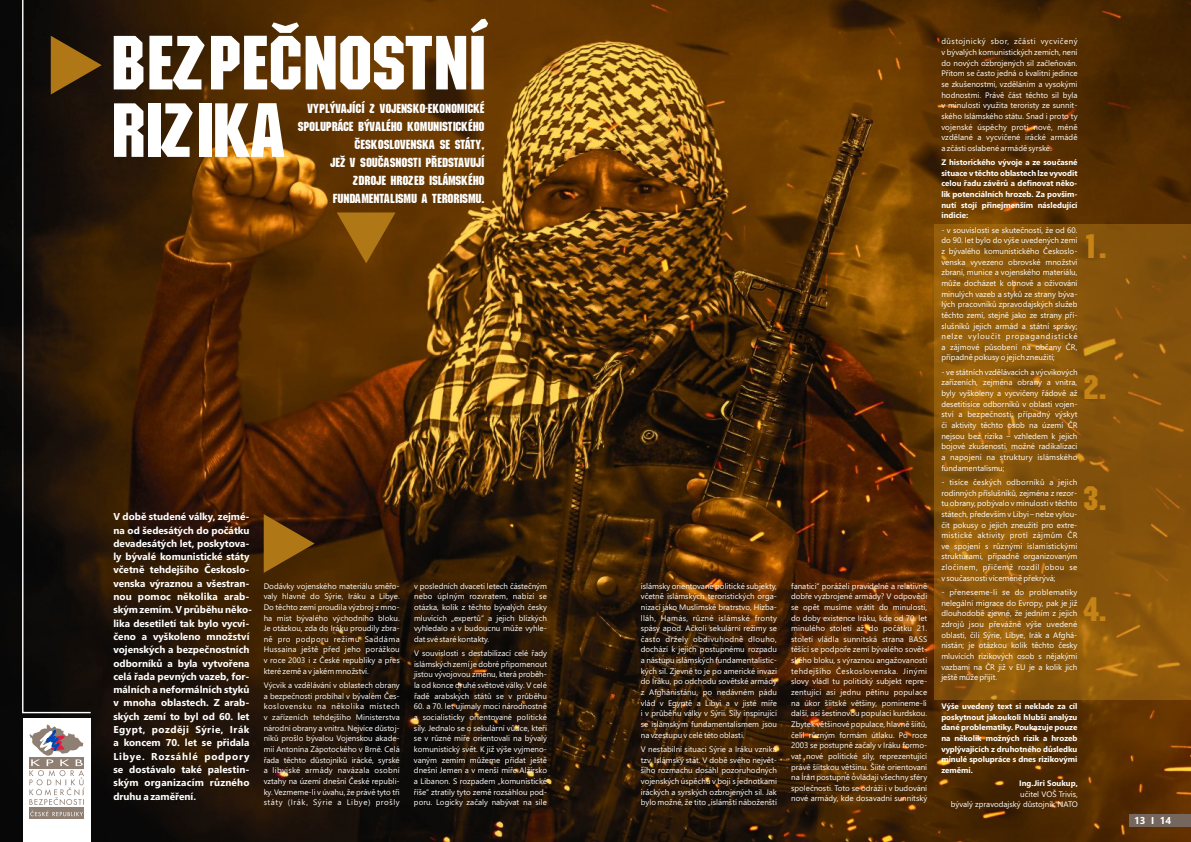
<style>
.page{position:relative;width:1191px;height:842px;background:#fff}
.page>*{position:absolute;margin:0;border:0;box-sizing:border-box;transform-origin:0 0}
.t1{font:74.7px/67.4px "Motor";color:#fff}
.t2{font:33.1px "Motor";color:#c58415}
.t3{font:12.8px/17.8px "Motor";color:#fff;text-align:right}
.t4{font:700 10px/13.3px "Segoe UI";color:#fff}
.t5{font:8px/10.6px "Segoe UI";color:#fff;text-align:justify}
.t6{font:700 8px/10.6px "Segoe UI";color:#fff;text-align:justify}
</style>
<div class="page">
<img style="left:0;top:0;width:1191px;height:842px">
<div style="left:934px;top:224px;width:257px;height:475px;background:#b07717;opacity:.5"></div>
<svg style="left:264px;top:514px;width:51px;height:59px"></svg>
<svg style="left:337px;top:212px;width:58px;height:51px"></svg>
<svg style="left:92px;top:36px;width:10px;height:59px"></svg>
<svg style="left:21px;top:0;width:71px;height:714px"></svg>
<div style="left:23px;top:718px;width:68px;height:124px;background:#fff"></div>
<div style="left:29px;top:807px;width:55px;height:12px;background:#8e7f72"></div>
<svg style="left:16px;top:724px;width:69px;height:92px"></svg>
<div style="left:1129px;top:814px;width:62px;height:13px;background:#75665e"></div>
<h1 class="t1" style="left:111px;top:30px;width:378px">BEZPEČNOSTNÍ<br>RIZIKA </h1>
<h3 class="t3" style="left:298px;top:100px;width:193px">VYPLÝVAJÍCÍ Z VOJENSKO-EKONOMICKÉ  SPOLUPRÁCE BÝVALÉHO KOMUNISTICKÉHO  ČESKOSLOVENSKA SE STÁTY,  JEŽ V SOUČASNOSTI PŘEDSTAVUJÍ  ZDROJE HROZEB ISLÁMSKÉHO  FUNDAMENTALISMU A TERORISMU. </h3>
<p class="t4" style="left:113px;top:510px;width:140px">V době studené války, zejmé‐ na od šedesátých do počátku devadesátých let, poskytova‐ ly bývalé komunistické státy včetně tehdejšího Českoslo‐ venska výraznou a všestran‐ nou pomoc několika arab‐ ským zemím. V průběhu něko‐ lika desetiletí tak bylo vycvi‐ čeno a vyškoleno množství vojenských a bezpečnostních odborníků a byla vytvořena celá řada pevných vazeb, for‐ málních a neformálních styků v mnoha oblastech. Z arab‐ ských zemí to byl od 60. let<br>Egypt, později Sýrie, Irák a koncem 70. let se přidala<br>Libye. Rozsáhlé podpory se dostávalo také palestin‐ ským organizacím různého druhu a zaměření.</p>
<p class="t5" style="left:264px;top:580px;width:138px">Dodávky vojenského materiálu směřo‐ valy hlavně do Sýrie, Iráku a Libye.<br>Do těchto zemí proudila výzbroj z mno‐ ha míst bývalého východního bloku.<br>Je otázkou, zda do Iráku proudily zbra‐ ně pro podporu režimu Saddáma Hussaina ještě před jeho porážkou v roce 2003 i z České republiky a přes které země a v jakém množství.</p>
<p class="t5" style="left:264px;top:680px;width:138px">Výcvik a vzdělávání v oblastech obrany a bezpečnosti probíhal v bývalém Čes‐ koslovensku na několika místech v zařízeních tehdejšího Ministerstva národní obrany a vnitra. Nejvíce důstoj‐ níků prošlo bývalou Vojenskou akade‐ mií Antonína Zápotockého v Brně. Celá řada těchto důstojníků irácké, syrské a libyjské armády navázala osobní vztahy na území dnešní České republi‐ ky. Vezmeme‐li v úvahu, že právě tyto tři státy ﴾Irák, Sýrie a Libye﴿ prošly</p>
<p class="t5" style="left:414px;top:580px;width:135px">v posledních dvaceti letech částečným nebo úplným rozvratem, nabízí se otázka, kolik z těchto bývalých česky mluvících „expertů“ a jejich blízkých vyhledalo a v budoucnu může vyhle‐ dat své staré kontakty.</p>
<p class="t5" style="left:414px;top:648px;width:135px">V souvislosti s destabilizací celé řady islámských zemí je dobré připomenout jistou vývojovou změnu, která proběh‐ la od konce druhé světové války. V celé řadě arabských států se v průběhu</p>
<p class="t5" style="left:414px;top:701px;width:135px">60. a 70. let ujímaly moci národnostně a socialisticky orientované politické síly. Jednalo se o sekulární vůdce, kteří se v různé míře orientovali na bývalý komunistický svět. K již výše vyjmeno‐ vaným zemím můžeme přidat ještě dnešní Jemen a v menší míře Alžírsko a Libanon. S rozpadem „komunistické říše“ ztratily tyto země rozsáhlou pod‐ poru. Logicky začaly nabývat na síle</p>
<p class="t5" style="left:641px;top:580px;width:138px">islámsky orientované politické subjekty, včetně islámských teroristických orga‐ nizací jako Muslimské bratrstvo, Hizba‐ lláh, Hamás, různé islámské fronty spásy apod. Ačkoli sekulární režimy se často držely obdivuhodně dlouho, dochází k jejich postupnému rozpadu a nástupu islámských fundamentalistic‐ kých sil. Zjevné to je po americké invazi do Iráku, po odchodu sovětské armády z Afghánistánu, po nedávném pádu vlád v Egyptě a Libyi a v jisté míře i v průběhu války v Sýrii. Síly inspirující se islámským fundamentalismem jsou na vzestupu v celé této oblasti.</p>
<p class="t5" style="left:641px;top:744px;width:138px">V nestabilní situaci Sýrie a Iráku vzniká tzv. Islámský stát. V době svého největ‐ šího rozmachu dosáhl pozoruhodných vojenských úspěchů v boji s jednotkami iráckých a syrských ozbrojených sil. Jak bylo možné, že tito „islámští náboženští</p>
<p class="t5" style="left:791px;top:580px;width:138px">fanatici“ poráželi pravidelné a relativně dobře vyzbrojené armády? V odpovědi se opět musíme vrátit do minulosti, do doby existence Iráku, kde od 70. let minulého století až do počátku 21. století vládla sunnitská strana BASS těšící se podpoře zemí bývalého sovět‐ ského bloku, s výraznou angažovaností tehdejšího Československa. Jinými slovy vládl tu politický subjekt repre‐ zentující asi jednu pětinu populace na úkor šíitské většiny, pomineme‐li další, asi šestinovou populaci kurdskou.<br>Zbytek většinové populace, hlavně šíitů, čelil různým formám útlaku. Po roce 2003 se postupně začaly v Iráku formo‐ vat nové politické síly, reprezentující právě šíitskou většinu. Šíité orientovaní na Írán postupně ovládají všechny sféry společnosti. Toto se odráží i v budování nové armády, kde dosavadní sunnitský</p>
<p class="t5" style="left:941px;top:36px;width:138px">důstojnický sbor, zčásti vycvičený v bývalých komunistických zemích, není do nových ozbrojených sil začleňován.<br>Přitom se často jedná o kvalitní jedince se zkušenostmi, vzděláním a vysokými hodnostmi. Právě část těchto sil byla v minulosti využita teroristy ze sunnit‐ ského Islámského státu. Snad i proto ty vojenské úspěchy proti nové, méně vzdělané a vycvičené irácké armádě a zčásti oslabené armádě syrské.</p>
<p class="t6" style="left:941px;top:157px;width:138px">Z historického vývoje a ze současné situace v těchto oblastech lze vyvodit celou řadu závěrů a definovat něko‐ lik potenciálních hrozeb. Za povšim‐ nutí stojí přinejmenším následující indicie:</p>
<p class="t5" style="left:941px;top:225px;width:138px">‐ v souvislosti se skutečností, že od 60. do 90. let bylo do výše uvedených zemí z bývalého komunistického Českoslo‐ venska vyvezeno obrovské množství zbraní, munice a vojenského materiálu, může docházet k obnově a oživování minulých vazeb a styků ze strany býva‐ lých pracovníků zpravodajských služeb těchto zemí, stejně jako ze strany pří‐ slušníků jejich armád a státní správy; nelze vyloučit propagandistické a zájmové působení na občany ČR, případně pokusy o jejich zneužití;</p>
<p class="t5" style="left:941px;top:367px;width:138px">‐ ve státních vzdělávacích a výcvikových zařízeních, zejména obrany a vnitra, byly vyškoleny a vycvičeny řádově až desetitisíce odborníků v oblasti vojen‐ ství a bezpečnosti; případný výskyt či aktivity těchto osob na území ČR nejsou bez rizika – vzhledem k jejich bojové zkušenosti, možné radikalizaci a napojení na struktury islámského fundamentalismu;</p>
<p class="t5" style="left:941px;top:477px;width:138px">‐ tisíce českých odborníků a jejich rodinných příslušníků, zejména z rezor‐ tu obrany, pobývalo v minulosti v těchto státech, především v Libyi – nelze vylou‐ čit pokusy o jejich zneužití pro extre‐ mistické aktivity proti zájmům ČR ve spojení s různými islamistickými strukturami, případně organizovaným zločinem, přičemž rozdíl obou se v současnosti víceméně překrývá;</p>
<p class="t5" style="left:941px;top:587px;width:138px">‐ přeneseme‐li se do problematiky nelegální migrace do Evropy, pak je již dlouhodobě zjevné, že jedním z jejich zdrojů jsou převážně výše uvedené oblasti, čili Sýrie, Libye, Irák a Afghá‐ nistán; je otázkou kolik těchto česky mluvících rizikových osob s nějakými vazbami na ČR již v EU je a kolik jich ještě může přijít.</p>
<p class="t6" style="left:941px;top:701px;width:138px">Výše uvedený text si neklade za cíl poskytnout jakoukoli hlubší analýzu dané problematiky. Poukazuje pouze na několik možných rizik a hrozeb vyplývajících z druhotného důsledku minulé spolupráce s dnes rizikovými zeměmi.</p>
<h2 class="t2" style="left:1083px;top:227px;width:25px">1.</h2>
<h2 class="t2" style="left:1083px;top:369px;width:25px">2.</h2>
<h2 class="t2" style="left:1083px;top:479px;width:25px">3.</h2>
<h2 class="t2" style="left:1083px;top:590px;width:25px">4.</h2>
<p class="t6" style="left:1019px;top:778px;width:60px">Ing.Jiri Soukup,</p>
<p class="t5" style="left:950px;top:788px;width:129px;text-align:right">učitel VOŠ Trivis,<br>bývalý zpravodajský důstojník NATO</p>
<p class="t4" style="left:1134px;top:814px;width:39px">13 I 14</p>
</div>
